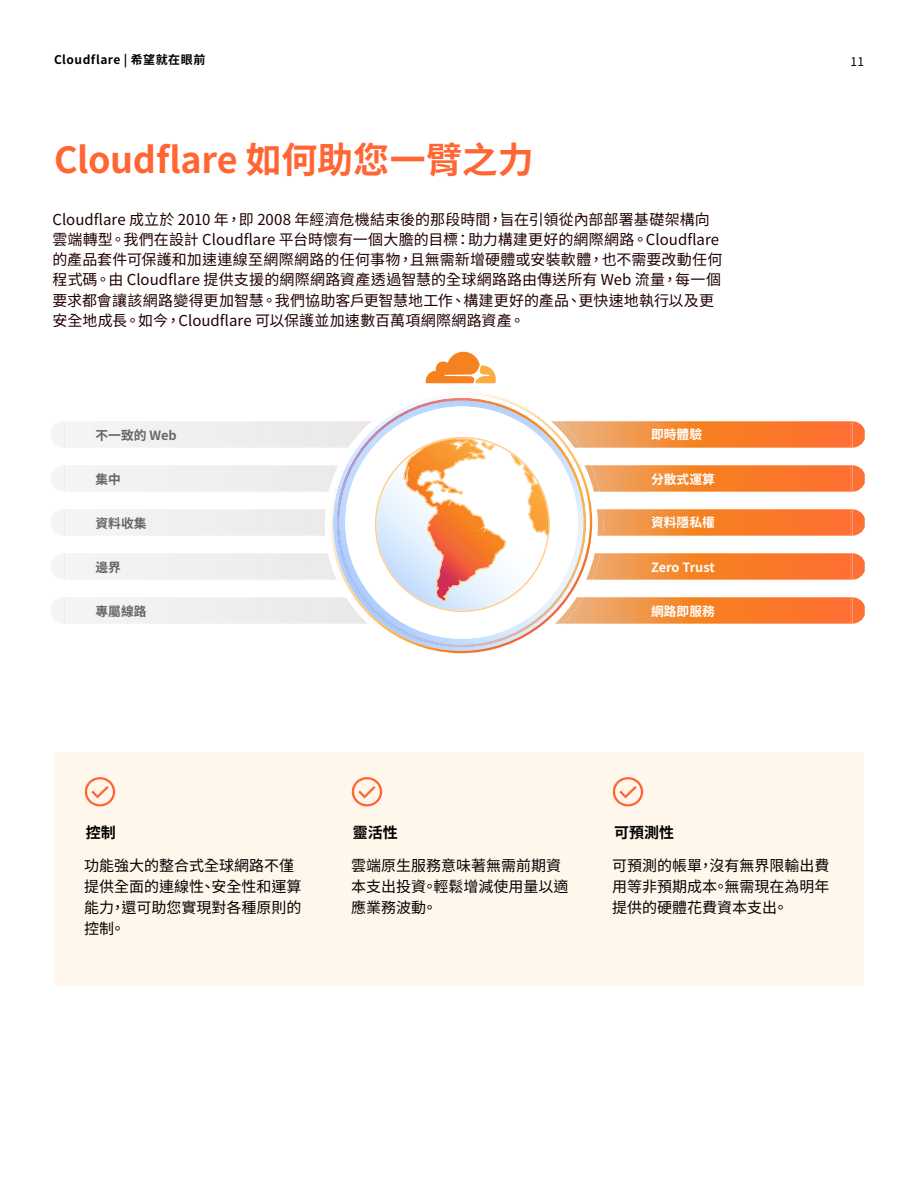
<style>
.page{position:relative;width:918px;height:1188px;background:#fff}
.page>*{position:absolute;margin:0;border:0;box-sizing:border-box;transform-origin:0 0}
.Chapter_Headline{font:700 36px "Noto Sans CJ Ktc";letter-spacing:-.01em;color:#f63}
.Copy{font:15px/20.2px "Noto Sans CJ Ktc";letter-spacing:.005em;color:#200}
.t1{font:15px/21px "Noto Sans CJ Ktc";color:#000}
.t2{font:700 15px "Noto Sans CJ Ktc";color:#000}
.t3{font:700 12.75px "Noto Sans CJ Ksc";color:#fff}
.t4{font:700 12.75px "Noto Sans CJ Ksc";color:#666}
.t5{font:700 12px "Noto Sans CJ Ktc";letter-spacing:.04em;color:#000}
.t6{font:12px "Noto Sans CJ Ktc";color:#000}
</style>
<div class="page">
<img style="left:63px;top:421px;width:802px;height:27px">
<svg style="left:851px;top:421px;width:1px;height:27px"></svg>
<svg style="left:64px;top:421px;width:1px;height:27px"></svg>
<img style="left:63px;top:597px;width:802px;height:27px">
<svg style="left:851px;top:597px;width:1px;height:27px"></svg>
<svg style="left:64px;top:597px;width:1px;height:27px"></svg>
<img style="left:63px;top:553px;width:802px;height:27px">
<img style="left:316px;top:553px;width:284px;height:27px">
<svg style="left:851px;top:553px;width:1px;height:27px"></svg>
<svg style="left:64px;top:553px;width:1px;height:27px"></svg>
<img style="left:63px;top:509px;width:802px;height:27px">
<img style="left:314px;top:509px;width:289px;height:27px">
<svg style="left:851px;top:509px;width:1px;height:27px"></svg>
<svg style="left:64px;top:509px;width:1px;height:27px"></svg>
<img style="left:600px;top:465px;width:265px;height:27px">
<img style="left:598px;top:465px;width:2px;height:27px">
<svg style="left:851px;top:465px;width:1px;height:27px"></svg>
<svg style="left:64px;top:465px;width:1px;height:27px"></svg>
<svg style="left:325px;top:421px;width:273px;height:233px"></svg>
<svg style="left:331px;top:392px;width:261px;height:261px"></svg>
<div style="left:345px;top:407px;width:233px;height:232px;background:#fff;border-radius:50%"></div>
<svg style="left:375px;top:437px;width:175px;height:175px"></svg>
<svg style="left:426px;top:352px;width:70px;height:31px"></svg>
<div style="left:54px;top:752px;width:810px;height:234px;background:#fff7ec"></div>
<svg style="left:84px;top:777px;width:31px;height:30px"></svg>
<svg style="left:351px;top:777px;width:31px;height:30px"></svg>
<svg style="left:612px;top:777px;width:31px;height:30px"></svg>
<p class="t5" style="left:54px;top:52px;width:153px">Cloudflare | 希望就在眼前</p>
<p class="Chapter_Headline" style="left:54px;top:140px;width:481px">Cloudflare 如何助您一臂之力</p>
<p class="Copy" style="left:52px;top:209px;width:672px">Cloudflare 成立於 2010 年，即 2008 年經濟危機結束後的那段時間，旨在引領從內部部署基礎架構向雲端轉型。我們在設計 Cloudflare 平台時懷有一個大膽的目標：助力構建更好的網際網路。Cloudflare的產品套件可保護和加速連線至網際網路的任何事物，且無需新增硬體或安裝軟體，也不需要改動任何程式碼。由 Cloudflare 提供支援的網際網路資產透過智慧的全球網路路由傳送所有 Web 流量，每一個要求都會讓該網路變得更加智慧。我們協助客戶更智慧地工作、構建更好的產品、更快速地執行以及更安全地成長。如今，Cloudflare 可以保護並加速數百萬項網際網路資產。</p>
<p class="t4" style="left:96px;top:428px;width:83px">不一致的 Web</p>
<p class="t4" style="left:96px;top:472px;width:27px">集中</p>
<p class="t4" style="left:96px;top:516px;width:52px">資料收集</p>
<p class="t4" style="left:96px;top:560px;width:27px">邊界</p>
<p class="t4" style="left:96px;top:604px;width:52px">專屬線路</p>
<p class="t3" style="left:651px;top:428px;width:52px">即時體驗</p>
<p class="t3" style="left:651px;top:472px;width:65px">分散式運算</p>
<p class="t3" style="left:651px;top:516px;width:65px">資料隱私權</p>
<p class="t3" style="left:651px;top:560px;width:65px">Zero Trust</p>
<p class="t3" style="left:651px;top:604px;width:65px">網路即服務</p>
<p class="t6" style="left:850px;top:55px;width:15px">11</p>
<p class="t2" style="left:86px;top:824px;width:31px">控制</p>
<p class="t1" style="left:84px;top:855px;width:219px">功能強大的整合式全球網路不僅提供全面的連線性、安全性和運算能力，還可助您實現對各種原則的控制。</p>
<p class="t2" style="left:353px;top:824px;width:47px">靈活性</p>
<p class="t1" style="left:351px;top:855px;width:219px">雲端原生服務意味著無需前期資本支出投資。輕鬆增減使用量以適應業務波動。</p>
<p class="t2" style="left:614px;top:824px;width:61px">可預測性</p>
<p class="t1" style="left:612px;top:855px;width:219px;text-align:justify">可預測的帳單，沒有無界限輸出費用等非預期成本。無需現在為明年提供的硬體花費資本支出。</p>
</div>
